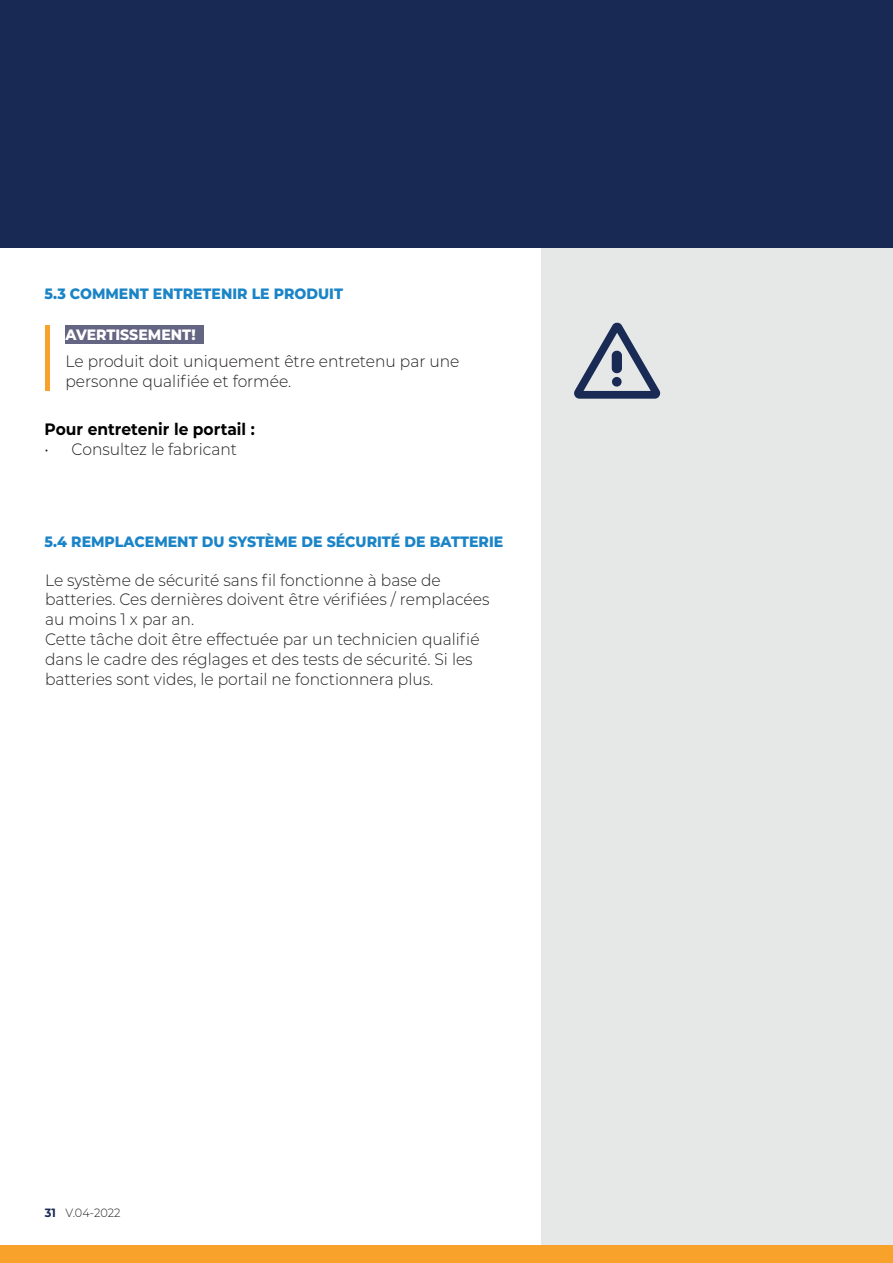
<style>
.page{position:relative;width:893px;height:1263px;background:#fff}
.page>*{position:absolute;margin:0;border:0;box-sizing:border-box;transform-origin:0 0}
.t1{font:300 16.5px/19.8px "Montserrat";color:#231f20;scale:.94 1}
.t2{font:700 16.5px "Montserrat";color:#000001;scale:.94 1}
.t3{font:800 15px "Montserrat";color:#1b84c7;scale:.94 1}
.t4{font:800 15px "Montserrat";color:#fff;scale:.94 1}
.t5{font:300 12px "Montserrat";color:#231f20;scale:.94 1}
.s1{font-weight:700;color:#182a54}
</style>
<div class="page">
<div style="left:66px;top:326px;width:138px;height:18px;background:#646583"></div>
<div style="left:884px;top:248px;width:9px;height:135px;background:#e5e8e7"></div>
<div style="left:0;top:1px;width:893px;height:247px;background:#182a54"></div>
<div style="left:541px;top:249px;width:352px;height:997px;background:#e5e8e7"></div>
<div style="left:0;top:1246px;width:893px;height:17px;background:#f9a22b"></div>
<svg style="left:574px;top:322px;width:87px;height:77px"></svg>
<div style="left:612px;top:351px;width:10px;height:22px;background:#192b54;border-radius:5px"></div>
<div style="left:612px;top:377px;width:10px;height:10px;background:#192b54;border-radius:50%"></div>
<div style="left:45px;top:326px;width:5px;height:65px;background:#f9a22b"></div>
<p class="t3" style="left:45px;top:283px;width:319px">5.3 COMMENT ENTRETENIR LE PRODUIT</p>
<p class="t4" style="left:66px;top:324px;width:140px">AVERTISSEMENT!</p>
<p class="t1" style="left:65px;top:351px;width:421px">Le produit doit uniquement être entretenu par une personne qualifiée et formée.</p>
<p class="t2" style="left:45px;top:417px;width:225px">Pour entretenir le portail :</p>
<p class="t1" style="left:45px;top:438px;width:206px">• Consultez le fabricant</p>
<p class="t3" style="left:45px;top:530px;width:489px">5.4 REMPLACEMENT DU SYSTÈME DE SÉCURITÉ DE BATTERIE</p>
<p class="t1" style="left:45px;top:569px;width:474px">Le système de sécurité sans fil fonctionne à base de batteries. Ces dernières doivent être vérifiées / remplacées au moins 1 x par an.<br>Cette tâche doit être effectuée par un technicien qualifié dans le cadre des réglages et des tests de sécurité. Si les batteries sont vides, le portail ne fonctionnera plus.</p>
<p class="t5" style="left:45px;top:1204px;width:82px"><span class="s1">31</span> V.04-2022</p>
</div>
